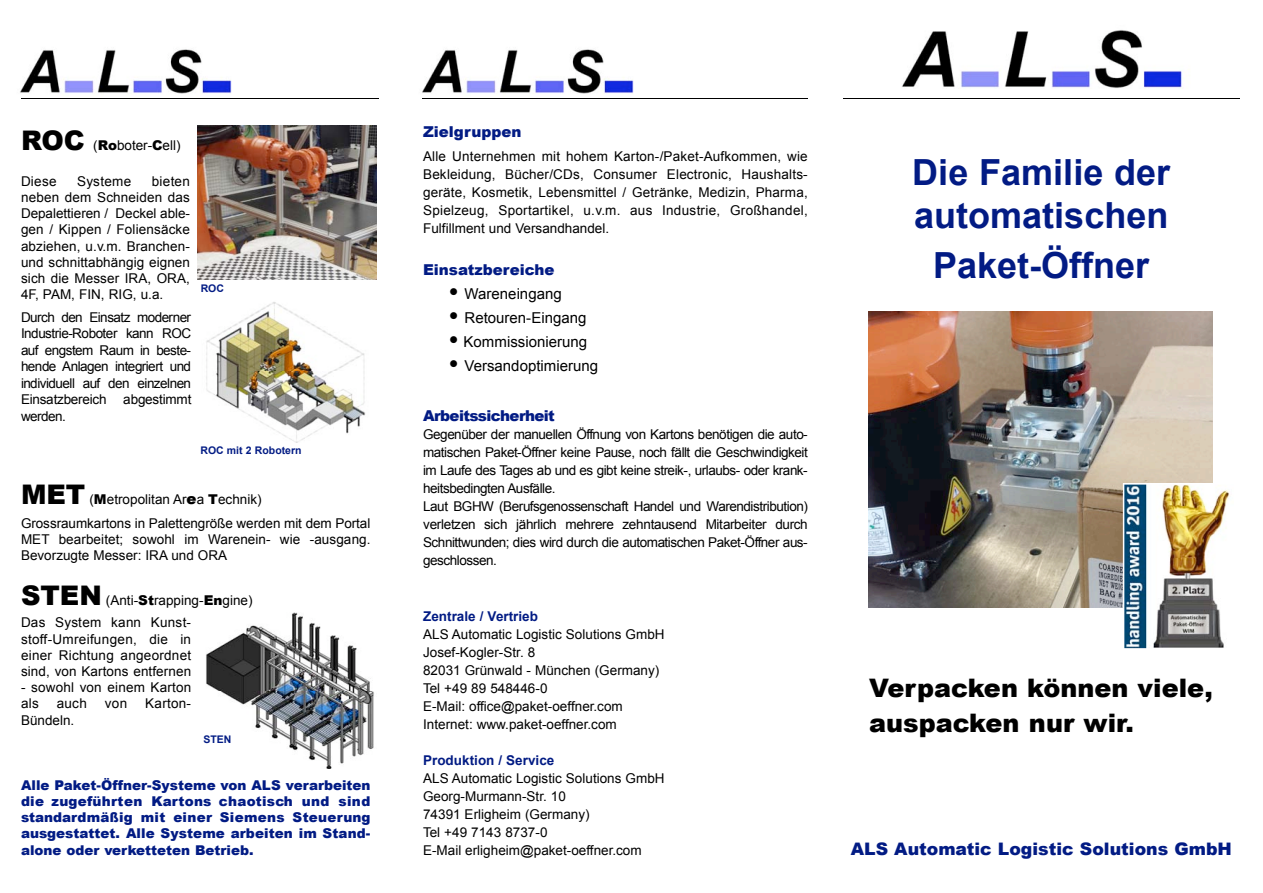
<style>
.page{position:relative;width:1263px;height:893px;background:#fff}
.page>*{position:absolute;margin:0;border:0;box-sizing:border-box;transform-origin:0 0}
.t1{font:36px/43.2px "Arial Bold MS";color:#021b84}
.t2{font:900 25.5px/34.2px "Arial";color:#000}
.t3{font:900 17.25px "Arial";color:#021b84}
.t4{font:15px "Arial MS";color:#000}
.t5{font:900 15px "Arial";color:#021b84}
.t6{font:900 15px "Arial";letter-spacing:-.04em;color:#021b84}
.t7{font:13.5px/18px "Arial MS";color:#000}
.t8{font:13.5px/18px "Arial MS";letter-spacing:-.035em;color:#000}
.t9{font:900 13.5px/16.2px "Arial";color:#021b84;text-align:justify}
.t10{font:13.5px "Arial Bold MS";color:#021b84}
.t11{font:13.5px "Arial MS";letter-spacing:.02em;color:#000}
.t12{font:10.5px "Arial Bold MS";color:#021b84}
.s1{font-family:"Arial";font-weight:900;font-size:27px}
.s2{font-family:"Arial";font-weight:900}
.s3{font-family:"Arial";font-weight:900;font-size:15px}
.s4{font-family:"Arial";font-weight:900;font-size:21px}
</style>
<div class="page">
<img style="left:20px;top:49px;width:212px;height:45px">
<hr style="left:21px;top:98px;width:357px;height:1px;background:#000">
<img style="left:422px;top:49px;width:212px;height:50px">
<hr style="left:423px;top:98px;width:385px;height:1px;background:#000">
<img style="left:868px;top:311px;width:344px;height:297px">
<img style="left:902px;top:30px;width:281px;height:59px">
<hr style="left:843px;top:98px;width:396px;height:1px;background:#000">
<img style="left:197px;top:125px;width:179px;height:154px">
<img style="left:206px;top:302px;width:160px;height:141px">
<img style="left:206px;top:613px;width:168px;height:155px">
<div style="left:202px;top:732px;width:61px;height:17px;background:#fff"></div>
<img style="left:1123px;top:483px;width:107px;height:166px">
<p class="t7" style="left:21px;top:137px;width:161px"><span class="s1">ROC</span> (<span class="s2">Ro</span>boter-<span class="s2">C</span>ell)</p>
<p class="t7" style="left:21px;top:172px;width:37px">Diese</p>
<p class="t11" style="left:77px;top:173px;width:56px">Systeme</p>
<p class="t7" style="left:21px;top:173px;width:171px;line-height:16.2px;text-align:justify;text-indent:131px">bieten neben dem Schneiden das Depalettieren / Deckel able&shy;gen / Kippen / Foliensäcke abziehen, u.v.m. Branchen&shy;und schnittabhängig eignen sich die Messer IRA, ORA, 4F, PAM, FIN, RIG, u.a.</p>
<p class="t7" style="left:21px;top:309px;width:172px;line-height:16.5px;text-align:justify">Durch den Einsatz moderner Industrie-Roboter kann ROC auf engstem Raum in beste&shy;hende Anlagen integriert und individuell auf den einzelnen Einsatzbereich abgestimmt w e rd e n .</p>
<p class="t12" style="left:201px;top:283px;width:25px">ROC</p>
<p class="t12" style="left:200px;top:445px;width:103px">ROC mit 2 Robotern</p>
<p class="t7" style="left:21px;top:488px;width:351px;line-height:23.1px"><span class="s1">MET</span> (<span class="s2">M</span>etropolitan Ar<span class="s3">e</span>a <span class="s2">T</span>echnik)<br>Grossraumkartons in Palettengröße werden mit dem Portal</p>
<p class="t7" style="left:21px;top:531px;width:351px;line-height:16.2px">M E T bearbeitet; sowohl im Warenein- wie -ausgang.<br>Bevorzugte Messer: IRA und ORA</p>
<p class="t7" style="left:21px;top:588px;width:233px;line-height:22.8px"><span class="s1">STEN</span> (Anti-<span class="s2">St</span>rapping-<span class="s2">En</span>gine)<br>Das System kann Kunst-</p>
<p class="t7" style="left:21px;top:631px;width:172px;line-height:16.2px;text-align:justify">s to ff-Umreifungen, die in einer Richtung angeordnet sind, von Kartons entfernen</p>
<p class="t7" style="left:21px;top:679px;width:172px;line-height:16.2px">- sowohl von einem Karton als</p>
<p class="t7" style="left:57px;top:695px;width:32px">auch</p>
<p class="t7" style="left:105px;top:695px;width:24px">von</p>
<p class="t7" style="left:145px;top:695px;width:47px">Karton-</p>
<p class="t7" style="left:21px;top:711px;width:55px">Bündeln.</p>
<p class="t12" style="left:203px;top:734px;width:29px">STEN</p>
<p class="t9" style="left:21px;top:776px;width:351px">Alle Paket-Öffner-Systeme von ALS verarbeiten die zugeführten Kartons chaotisch und sind standardmäßig mit einer Siemens Steuerung ausgestattet. Alle Systeme arbeiten im Stand&shy;alone oder verketteten Betrieb.</p>
<p class="t5" style="left:423px;top:121px;width:100px">Zielgruppen</p>
<p class="t7" style="left:423px;top:147px;width:386px;text-align:justify">Alle Unternehmen mit hohem Karton-/Paket-Aufkommen, wie Bekleidung, Bücher/CDs, Consumer Electronic, Haushalts&shy;geräte, Kosmetik, Lebensmittel / Getränke, Medizin, Pharma, Spielzeug, Sportartikel, u.v.m. aus Industrie, Großhandel, Fulfillment und Versandhandel.</p>
<p class="t5" style="left:423px;top:259px;width:133px">Einsatzbereiche</p>
<p class="t4" style="left:449px;top:286px;width:115px"><span class="s4">•</span> Wareneingang</p>
<p class="t4" style="left:449px;top:310px;width:139px"><span class="s4">•</span> Retouren-Eingang</p>
<p class="t4" style="left:449px;top:334px;width:140px"><span class="s4">•</span> Kommissionierung</p>
<p class="t4" style="left:449px;top:358px;width:151px"><span class="s4">•</span> Versandoptimierung</p>
<p class="t6" style="left:423px;top:404px;width:133px">A rb e its s ich e rh e it</p>
<p class="t8" style="left:423px;top:425px;width:386px">Gegenüber der manuellen Öffnung von Kartons benötigen die auto&shy;matischen Paket-Öffner keine Pause, noch fällt die Geschwindigkeit im Laufe des Tages ab und es gibt keine streik-, urlaubs- oder krank&shy;heitsbedingten A u s fä lle .<br>Laut BGHW (Berufsgenossenschaft Handel und Wa re n d is trib u tio n ) verletzen sich jährlich mehrere zehntausend Mitarbeiter durch Schnittwunden; dies wird durch die automatischen Paket-Öffner aus&shy;g e s c h lo s s e n .</p>
<p class="t10" style="left:423px;top:608px;width:116px">Zentrale / Vertrieb</p>
<p class="t7" style="left:423px;top:625px;width:243px">ALS Automatic Logistic Solutions GmbH<br>Josef-Kogler-Str. 8<br>82031 Grünwald - München (Germany)<br>Tel +49 89 548446-0<br>E-Mail: office@paket-oeffner.com<br>Internet: www.paket-oeffner.com</p>
<p class="t10" style="left:423px;top:752px;width:133px">Produktion / Service</p>
<p class="t7" style="left:423px;top:769px;width:243px">ALS Automatic Logistic Solutions GmbH<br>Georg-Murmann-Str. 10<br>74391 Erligheim (Germany)<br>Tel +49 7143 8737-0<br>E-Mail erligheim@paket-oeffner.com</p>
<h1 class="t1" style="left:912px;top:151px;width:260px">Die Familie der automatischen</h1>
<h1 class="t1" style="left:933px;top:244px;width:217px">Paket-Öffner</h1>
<h2 class="t2" style="left:869px;top:670px;width:345px">Verpacken können viele, auspacken nur wir.</h2>
<p class="t3" style="left:850px;top:836px;width:383px">ALS Automatic Logistic Solutions GmbH</p>
</div>
